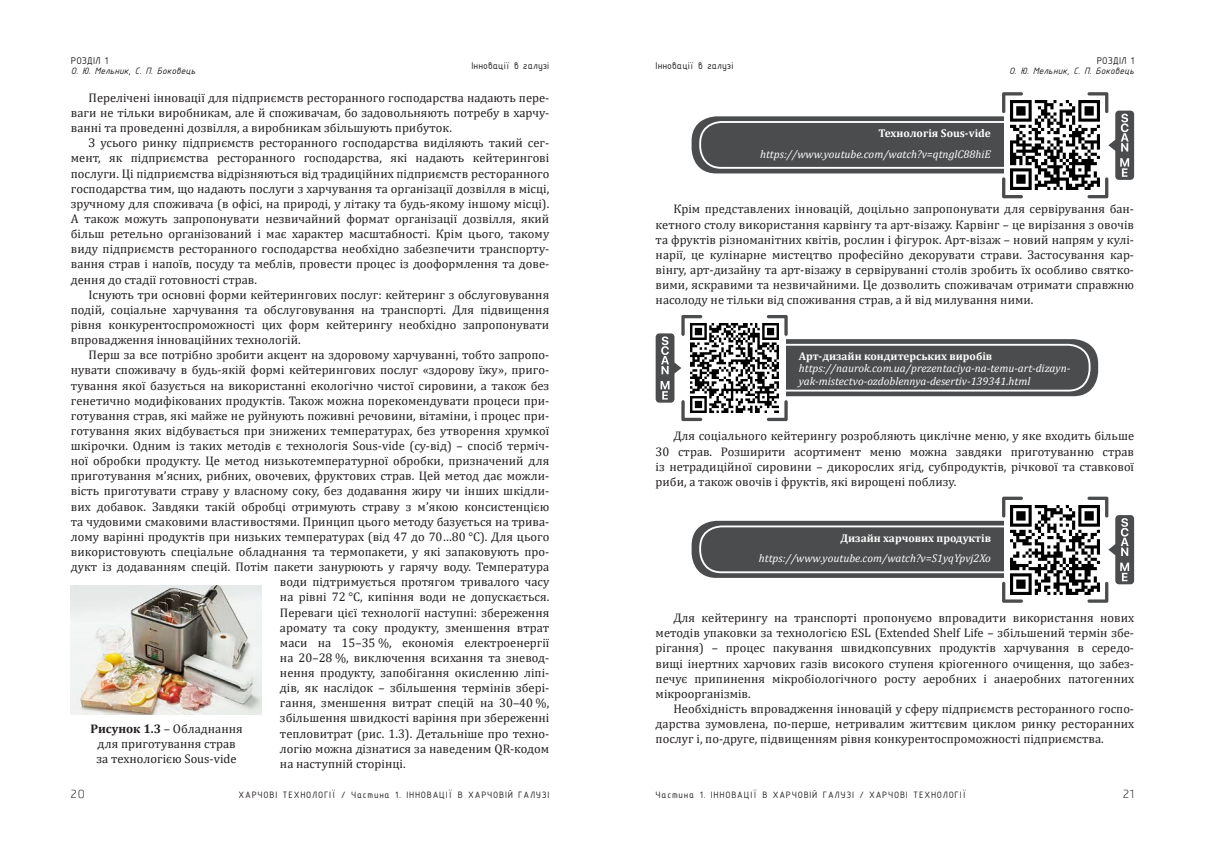
<style>
.page{position:relative;width:1205px;height:851px;background:#fff}
.page>*{position:absolute;margin:0;border:0;box-sizing:border-box;transform-origin:0 0}
.t1{font:12.5px/15.1px "Cambria";color:#231f20;text-align:justify}
.t2{font:italic 11.25px/12.5px "Cambria";color:#fff}
.t3{font:700 11.25px "Cambria";color:#fff}
.t4{font:11.25px "Skoda Pro";color:#231f20}
.t5{font:10.62px "ISOCPEUR";color:#231f20}
.t6{font:10px "ISOCPEUR";letter-spacing:.075em;color:#231f20}
.t7{font:10px "ISOCPEUR Italic";color:#231f20}
.s1{font-weight:700}
</style>
<div class="page">
<div style="left:691px;top:116px;width:413px;height:57px;background:#4b4c4d;border-radius:25px"></div>
<div style="left:699px;top:121px;width:328px;height:48px;border:2px solid #fff;border-radius:21px"></div>
<div style="left:1004px;top:109px;width:104px;height:73px;background:#fff"></div>
<svg style="left:1002px;top:92px;width:21px;height:21px"></svg>
<svg style="left:1002px;top:177px;width:21px;height:21px"></svg>
<svg style="left:1087px;top:92px;width:47px;height:106px"></svg>
<img style="left:1011px;top:101px;width:88px;height:88px">
<div style="left:685px;top:339px;width:413px;height:57px;background:#4b4c4d;border-radius:25px"></div>
<div style="left:763px;top:344px;width:327px;height:47px;border:2px solid #fff;border-radius:21px"></div>
<div style="left:681px;top:332px;width:105px;height:73px;background:#fff"></div>
<svg style="left:767px;top:315px;width:21px;height:21px"></svg>
<svg style="left:767px;top:400px;width:21px;height:21px"></svg>
<svg style="left:656px;top:315px;width:46px;height:106px"></svg>
<img style="left:690px;top:323px;width:89px;height:89px">
<div style="left:691px;top:520px;width:413px;height:57px;background:#4b4c4d;border-radius:25px"></div>
<div style="left:699px;top:525px;width:328px;height:48px;border:2px solid #fff;border-radius:21px"></div>
<div style="left:1004px;top:513px;width:104px;height:73px;background:#fff"></div>
<svg style="left:1002px;top:496px;width:21px;height:21px"></svg>
<svg style="left:1002px;top:581px;width:21px;height:21px"></svg>
<svg style="left:1087px;top:496px;width:47px;height:106px"></svg>
<img style="left:1011px;top:505px;width:88px;height:89px">
<img style="left:71px;top:585px;width:190px;height:129px">
<p class="t5" style="left:71px;top:53px;width:39px">РОЗДІЛ 1</p>
<p class="t7" style="left:71px;top:64px;width:126px">О. Ю. Мельник, С. П. Боковець</p>
<p class="t5" style="left:471px;top:59px;width:79px">Інновації в галузі</p>
<p class="t5" style="left:656px;top:59px;width:79px">Інновації в галузі</p>
<p class="t5" style="left:1097px;top:53px;width:39px">РОЗДІЛ 1</p>
<p class="t7" style="left:1009px;top:64px;width:126px">О. Ю. Мельник, С. П. Боковець</p>
<p class="t1" style="left:71px;top:90px;width:480px;text-indent:18px">Перелічені інновації для підприємств ресторанного господарства надають пере&shy;ваги не тільки виробникам, але й споживачам, бо задовольняють потребу в харчу&shy;ванні та проведенні дозвілля, а виробникам збільшують прибуток.</p>
<p class="t1" style="left:71px;top:135px;width:480px;text-indent:18px">З усього ринку підприємств ресторанного господарства виділяють такий сег&shy;мент, як підприємства ресторанного господарства, які надають кейтерингові послуги. Ці підприємства відрізняються від традиційних підприємств ресторанного господарства тим, що надають послуги з харчування та організації дозвілля в місці, зручному для споживача (в офісі, на природі, у літаку та будь-якому іншому місці).<br>А також можуть запропонувати незвичайний формат організації дозвілля, який більш ретельно організований і має характер масштабності. Крім цього, такому виду підприємств ресторанного господарства необхідно забезпечити транспорту&shy;вання страв і напоїв, посуду та меблів, провести процес із дооформлення та дове&shy;дення до стадії готовності страв.</p>
<p class="t1" style="left:71px;top:287px;width:480px;text-indent:18px">Існують три основні форми кейтерингових послуг: кейтеринг з обслуговування подій, соціальне харчування та обслуговування на транспорті. Для підвищення рівня конкурентоспроможності цих форм кейтерингу необхідно запропонувати впровадження інноваційних технологій.</p>
<p class="t1" style="left:89px;top:347px;width:462px">Перш за все потрібно зробити акцент на здоровому харчуванні, тобто запропо-</p>
<p class="t1" style="left:71px;top:362px;width:480px">нувати споживачу в будь-якій формі кейтерингових послуг «здорову їжу», приго-</p>
<p class="t1" style="left:71px;top:377px;width:480px">тування якої базується на використанні екологічно чистої сировини, а також без</p>
<p class="t1" style="left:71px;top:392px;width:480px">генетично модифікованих продуктів. Також можна порекомендувати процеси при-</p>
<p class="t1" style="left:71px;top:408px;width:480px">готування страв, які майже не руйнують поживні речовини, вітаміни, і процес при-</p>
<p class="t1" style="left:71px;top:423px;width:480px">готування яких відбувається при знижених температурах, без утворення хрумкої</p>
<p class="t1" style="left:71px;top:438px;width:480px">шкірочки. Одним із таких методів є технологія Sous-vide (су-від) – спосіб терміч-</p>
<p class="t1" style="left:71px;top:453px;width:480px">ної обробки продукту. Це метод низькотемпературної обробки, призначений для</p>
<p class="t1" style="left:71px;top:468px;width:480px">приготування м’ясних, рибних, овочевих, фруктових страв. Цей метод дає можли-</p>
<p class="t1" style="left:71px;top:483px;width:480px">вість приготувати страву у власному соку, без додавання жиру чи інших шкідли-</p>
<p class="t1" style="left:71px;top:498px;width:480px">вих добавок. Завдяки такій обробці отримують страву з м’якою консистенцією</p>
<p class="t1" style="left:71px;top:513px;width:480px">та чудовими смаковими властивостями. Принцип цього методу базується на трива-</p>
<p class="t1" style="left:71px;top:529px;width:480px">лому варінні продуктів при низьких температурах (від 47 до 70…80 °С). Для цього</p>
<p class="t1" style="left:71px;top:544px;width:480px">використовують спеціальне обладнання та термопакети, у які запаковують про-</p>
<p class="t1" style="left:71px;top:559px;width:480px">дукт із додаванням спецій. Потім пакети занурюють у гарячу воду. Температура</p>
<p class="t1" style="left:280px;top:574px;width:271px">води підтримується протягом тривалого часу</p>
<p class="t1" style="left:280px;top:589px;width:271px">на рівні 72 °С, кипіння води не допускається.</p>
<p class="t1" style="left:280px;top:604px;width:271px">Переваги цієї технології наступні: збереження</p>
<p class="t1" style="left:280px;top:619px;width:271px">аромату та соку продукту, зменшення втрат</p>
<p class="t1" style="left:280px;top:634px;width:271px">маси на 15–35 %, економія електроенергії</p>
<p class="t1" style="left:280px;top:650px;width:271px">на 20–28 %, виключення всихання та зневод-</p>
<p class="t1" style="left:280px;top:665px;width:271px">нення продукту, запобігання окисленню ліпі-</p>
<p class="t1" style="left:280px;top:680px;width:271px">дів, як наслідок – збільшення термінів збері-</p>
<p class="t1" style="left:280px;top:695px;width:271px">гання, зменшення витрат спецій на 30–40 %,</p>
<p class="t1" style="left:280px;top:710px;width:271px">збільшення швидкості варіння при збереженні</p>
<p class="t1" style="left:280px;top:725px;width:271px">тепловитрат (рис. 1.3). Детальніше про техно-</p>
<p class="t1" style="left:280px;top:740px;width:271px">логію можна дізнатися за наведеним QR-кодом</p>
<p class="t1" style="left:280px;top:755px;width:127px">на наступній сторінці.</p>
<p class="t1" style="left:90px;top:721px;width:154px;text-align:center"><span class="s1">Рисунок 1.3</span> – Обладнання для приготування страв за технологією Sous-vide</p>
<p class="t3" style="left:878px;top:125px;width:114px">Технологія Sous-vide</p>
<p class="t2" style="left:760px;top:147px;width:232px">https://www.youtube.com/watch?v=qtnglC88hiE</p>
<p class="t1" style="left:656px;top:201px;width:480px;text-indent:18px">Крім представлених інновацій, доцільно запропонувати для сервірування бан&shy;кетного столу використання карвінгу та арт-візажу. Карвінг – це вирізання з овочів та фруктів різноманітних квітів, рослин і фігурок. Арт-візаж – новий напрям у кулі&shy;нарії, це кулінарне мистецтво професійно декорувати страви. Застосування кар&shy;вінгу, арт-дизайну та арт-візажу в сервіруванні столів зробить їх особливо святко&shy;вими, яскравими та незвичайними. Це дозволить споживачам отримати справжню насолоду не тільки від споживання страв, а й від милування ними.</p>
<p class="t3" style="left:799px;top:348px;width:195px">Арт-дизайн кондитерських виробів</p>
<p class="t2" style="left:799px;top:362px;width:272px">https://naurok.com.ua/prezentaciya-na-temu-art-dizayn&shy;yak-mistectvo-ozdoblennya-desertiv-139341.html</p>
<p class="t1" style="left:656px;top:428px;width:480px;text-indent:18px">Для соціального кейтерингу розробляють циклічне меню, у яке входить більше 30 страв. Розширити асортимент меню можна завдяки приготуванню страв із нетрадиційної сировини – дикорослих ягід, субпродуктів, річкової та ставкової риби, а також овочів і фруктів, які вирощені поблизу.</p>
<p class="t3" style="left:840px;top:529px;width:152px">Дизайн харчових продуктів</p>
<p class="t2" style="left:759px;top:551px;width:234px">https://www.youtube.com/watch?v=S1yqYpvj2Xo</p>
<p class="t1" style="left:656px;top:610px;width:480px;text-indent:18px">Для кейтерингу на транспорті пропонуємо впровадити використання нових методів упаковки за технологією ESL (Extended Shelf Life – збільшений термін збе&shy;рігання) – процес пакування швидкопсувних продуктів харчування в середо&shy;вищі інертних харчових газів високого ступеня кріогенного очищення, що забез&shy;печує припинення мікробіологічного росту аеробних і анаеробних патогенних мікроорганізмів.</p>
<p class="t1" style="left:656px;top:701px;width:480px;text-indent:18px">Необхідність впровадження інновацій у сферу підприємств ресторанного госпо&shy;дарства зумовлена, по-перше, нетривалим життєвим циклом ринку ресторанних послуг і, по-друге, підвищенням рівня конкурентоспроможності підприємства.</p>
<p class="t4" style="left:71px;top:787px;width:15px">20</p>
<p class="t6" style="left:656px;top:788px;width:312px">Частина 1. ІННОВАЦІЇ В ХАРЧОВІЙ ГАЛУЗІ / ХАРЧОВІ ТЕХНОЛОГІЇ</p>
<p class="t4" style="left:1123px;top:787px;width:12px">21</p>
<p class="t6" style="left:239px;top:788px;width:312px">ХАРЧОВІ ТЕХНОЛОГІЇ / Частина 1. ІННОВАЦІЇ В ХАРЧОВІЙ ГАЛУЗІ</p>
</div>
